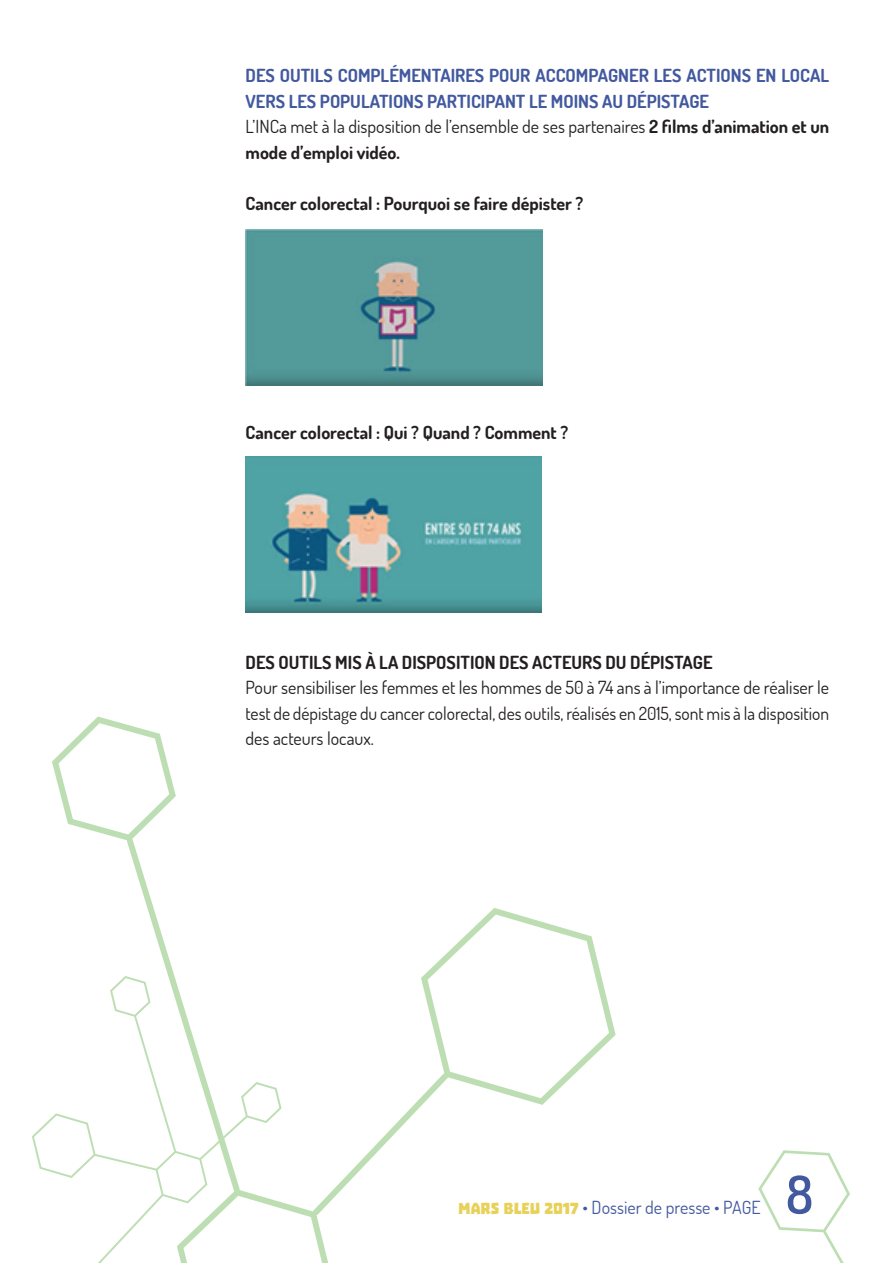
<style>
.page{position:relative;width:893px;height:1263px;background:#fff}
.page>*{position:absolute;margin:0;border:0;box-sizing:border-box;transform-origin:0 0}
.t1{font:600 52.5px "Dosis";color:#42599e}
.t2{font:700 18px/25.5px "Dosis";color:#42599e}
.t3{font:18px/25.5px "Dosis";color:#231f20;text-align:justify}
.t4{font:700 18px "Dosis";color:#231f20}
.t5{font:18px "Dosis";color:#42599e}
.s1{font-weight:400;color:#231f20}
.s2{color:#231f20}
.s3{font-family:"Troika";color:#e7d159}
</style>
<div class="page">
<svg style="left:758px;top:1150px;width:92px;height:113px"></svg>
<img style="left:246px;top:230px;width:297px;height:156px">
<img style="left:246px;top:456px;width:295px;height:156px">
<svg style="left:32px;top:716px;width:584px;height:547px"></svg>
<p class="t2" style="left:246px;top:63px;width:585px">DES OUTILS COMPLÉMENTAIRES POUR ACCOMPAGNER LES ACTIONS EN LOCAL VERS LES POPULATIONS PARTICIPANT LE MOINS AU DÉPISTAGE<br><span class="s1">L’INCa met à la disposition de l’ensemble de ses partenaires</span> <span class="s2">2 films d’animation et un mode d’emploi vidéo.</span></p>
<p class="t4" style="left:246px;top:192px;width:339px">Cancer colorectal : Pourquoi se faire dépister ?</p>
<p class="t4" style="left:246px;top:421px;width:324px">Cancer colorectal : Qui ? Quand ? Comment ?</p>
<p class="t4" style="left:246px;top:651px;width:469px">DES OUTILS MIS À LA DISPOSITION DES ACTEURS DU DÉPISTAGE</p>
<p class="t3" style="left:246px;top:674px;width:585px">Pour sensibiliser les femmes et les hommes de 50 à 74 ans à l’importance de réaliser le test de dépistage du cancer colorectal, des outils, réalisés en 2015, sont mis à la disposition des acteurs locaux.</p>
<p class="t5" style="left:458px;top:1195px;width:304px"><span class="s3">MARS BLEU 2017</span> • Dossier de presse • PAGE</p>
<h1 class="t1" style="left:786px;top:1160px;width:29px">8</h1>
</div>
